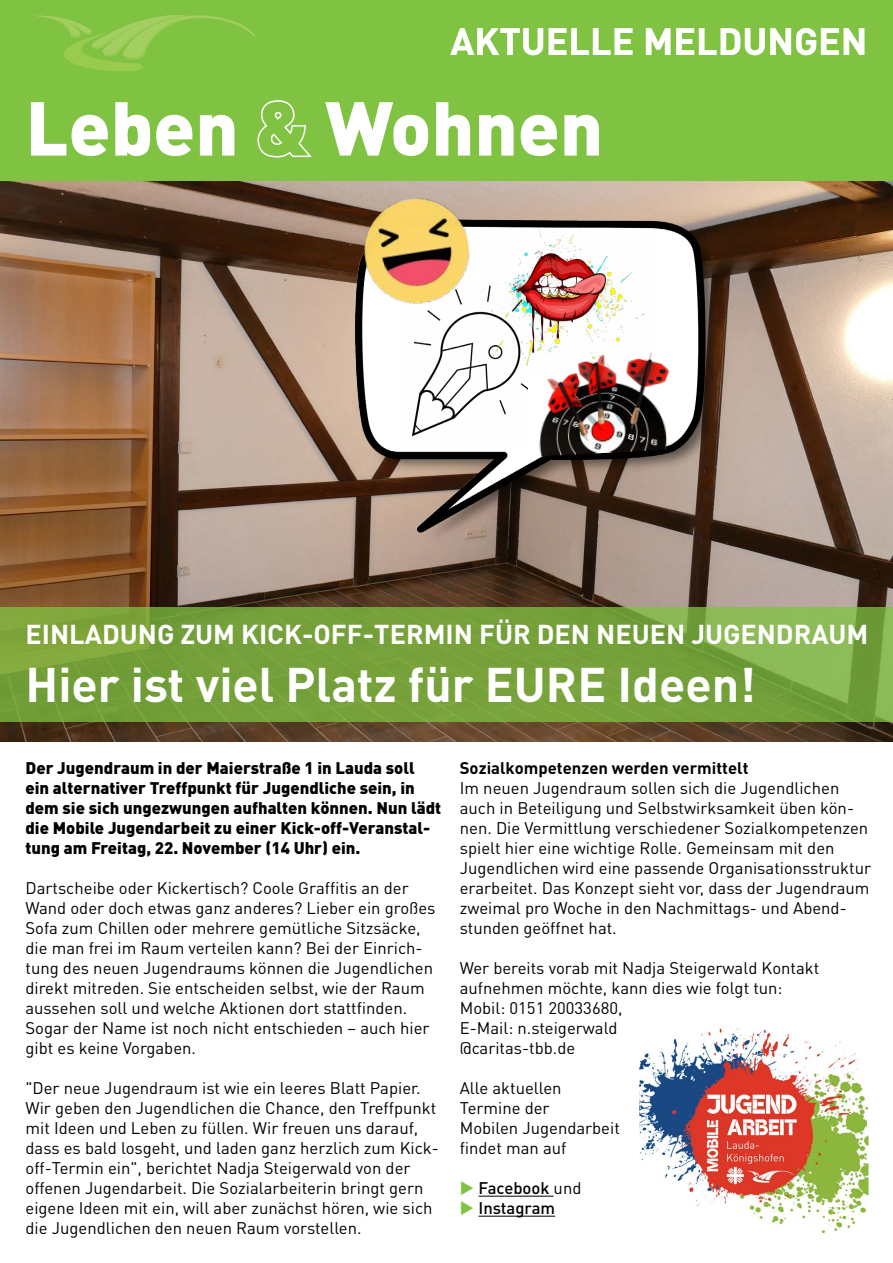
<style>
.page{position:relative;width:893px;height:1263px;background:#fff}
.page>*{position:absolute;margin:0;border:0;box-sizing:border-box;transform-origin:0 0}
.t1{font:900 75px "DIN Pro";color:#fff}
.t2{font:700 48px "DIN Pro";color:#fff}
.t3{font:700 37.5px "DIN Pro";color:#fff}
.t4{font:700 27px "DIN Pro";color:#fff}
.t5{font:16.65px/20px "DIN Pro";color:#000}
.t6{font:900 16.65px/20px "DIN Pro";color:#000}
.t7{font:700 16.65px "DIN Pro";color:#000}
.t8{font:500 16.65px "DIN Pro";color:#000}
.s1{color:#80c342}
.s2{font-weight:400}
</style>
<div class="page">
<img style="left:0;top:180px;width:893px;height:561px">
<svg style="left:0;top:607px;width:893px;height:114px;background:#77a33d"></svg>
<div style="left:0;top:0;width:893px;height:180px;background:#80c342"></div>
<svg style="left:36px;top:15px;width:220px;height:56px"></svg>
<svg style="left:257px;top:100px;width:55px;height:58px"></svg>
<hr style="left:479px;top:1196px;width:75px;height:1px;background:#000">
<hr style="left:478px;top:1216px;width:77px;height:1px;background:#000">
<img style="left:355px;top:219px;width:368px;height:330px">
<img style="left:532px;top:343px;width:146px;height:113px">
<img style="left:398px;top:325px;width:130px;height:122px">
<img style="left:481px;top:228px;width:176px;height:145px">
<img style="left:347px;top:180px;width:139px;height:145px">
<img style="left:639px;top:1028px;width:229px;height:206px">
<h3 class="t3" style="left:451px;top:15px;width:418px">AKTUELLE MELDUNGEN</h3>
<h1 class="t1" style="left:26px;top:77px;width:579px">Leben <span class="s1">&amp;</span> Wohnen</h1>
<h3 class="t4" style="left:26px;top:616px;width:844px">EINLADUNG ZUM KICK-OFF-TERMIN FÜR DEN NEUEN JUGENDRAUM</h3>
<h2 class="t2" style="left:26px;top:652px;width:732px">Hier ist viel Platz für EURE Ideen!</h2>
<p class="t6" style="left:26px;top:757px;width:417px">Der Jugendraum in der Maierstraße 1 in Lauda soll ein alternativer Treffpunkt für Jugendliche sein, in dem sie sich ungezwungen aufhalten können. Nun lädt die Mobile Jugendarbeit zu einer Kick-off-Veranstal&shy;tung am Freitag, 22. November (14 Uhr) ein.</p>
<p class="t5" style="left:26px;top:877px;width:411px">Dartscheibe oder Kickertisch? Coole Graffitis an der Wand oder doch etwas ganz anderes? Lieber ein großes Sofa zum Chillen oder mehrere gemütliche Sitzsäcke, die man frei im Raum verteilen kann? Bei der Einrich&shy;tung des neuen Jugendraums können die Jugendlichen direkt mitreden. Sie entscheiden selbst, wie der Raum aussehen soll und welche Aktionen dort stattfinden.<br>Sogar der Name ist noch nicht entschieden – auch hier gibt es keine Vorgaben.</p>
<p class="t5" style="left:26px;top:1077px;width:415px">"Der neue Jugendraum ist wie ein leeres Blatt Papier.<br>Wir geben den Jugendlichen die Chance, den Treffpunkt mit Ideen und Leben zu füllen. Wir freuen uns darauf, dass es bald losgeht, und laden ganz herzlich zum Kick&shy;off-Termin ein", berichtet Nadja Steigerwald von der offenen Jugendarbeit. Die Sozialarbeiterin bringt gern eigene Ideen mit ein, will aber zunächst hören, wie sich die Jugendlichen den neuen Raum vorstellen.</p>
<p class="t7" style="left:460px;top:756px;width:290px">Sozialkompetenzen werden vermittelt</p>
<p class="t5" style="left:460px;top:777px;width:413px">Im neuen Jugendraum sollen sich die Jugendlichen auch in Beteiligung und Selbstwirksamkeit üben kön&shy;nen. Die Vermittlung verschiedener Sozialkompetenzen spielt hier eine wichtige Rolle. Gemeinsam mit den Jugendlichen wird eine passende Organisationsstruktur erarbeitet. Das Konzept sieht vor, dass der Jugendraum zweimal pro Woche in den Nachmittags- und Abend&shy;stunden geöffnet hat.</p>
<p class="t5" style="left:460px;top:957px;width:361px">Wer bereits vorab mit Nadja Steigerwald Kontakt aufnehmen möchte, kann dies wie folgt tun:<br>Mobil: 0151 20033680,<br>E-Mail: n.steigerwald<br>@caritas-tbb.de</p>
<p class="t5" style="left:460px;top:1077px;width:162px">Alle aktuellen<br>Termine der<br>Mobilen Jugendarbeit findet man auf</p>
<p class="t8" style="left:460px;top:1176px;width:123px"><span class="s1">◆</span> Facebook <span class="s2">und</span></p>
<p class="t8" style="left:460px;top:1196px;width:97px"><span class="s1">◆</span> Instagram</p>
</div>
